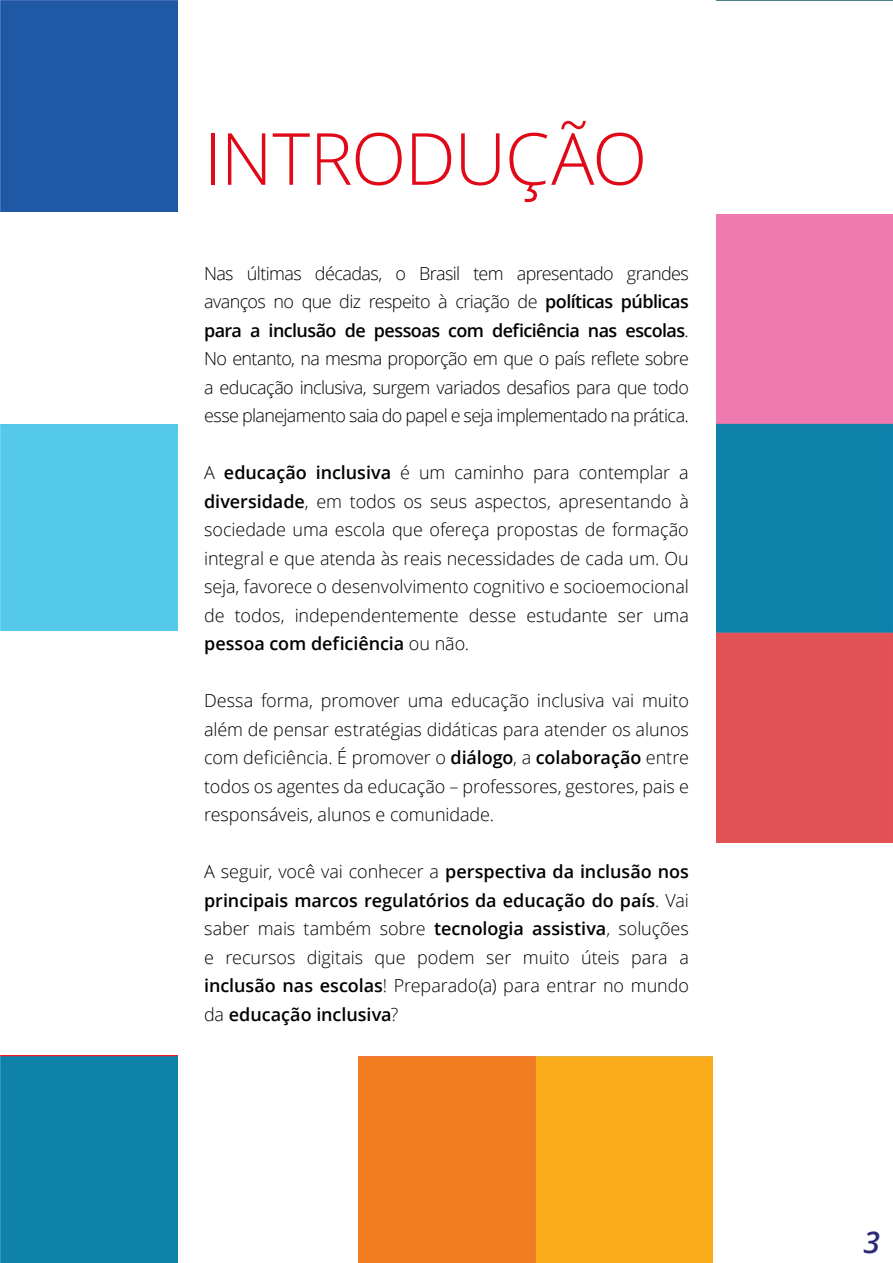
<style>
.page{position:relative;width:893px;height:1263px;background:#fff}
.page>*{position:absolute;margin:0;border:0;box-sizing:border-box;transform-origin:0 0}
.t1{font:300 72px "Open Sans";letter-spacing:-.02em;color:#e10918}
.t2{font:italic 600 30px "Open Sans";color:#2d2b76}
.t3{font:300 18px/28.5px "Open Sans";letter-spacing:-.005em;color:#000;text-align:justify}
.s1{font-weight:600}
</style>
<div class="page">
<img style="left:0;top:0;width:893px;height:1263px">
<div style="left:178px;top:0;width:538px;height:1055px;background:#fff"></div>
<div style="left:178px;top:1050px;width:179px;height:213px;background:#fff"></div>
<div style="left:0;top:631px;width:180px;height:424px;background:#fff"></div>
<div style="left:714px;top:843px;width:179px;height:420px;background:#fff"></div>
<div style="left:0;top:212px;width:180px;height:211px;background:#fff"></div>
<div style="left:716px;top:1px;width:177px;height:212px;background:#fff"></div>
<h1 class="t1" style="left:204px;top:109px;width:445px">INTRODUÇÃO</h1>
<p class="t3" style="left:204px;top:258px;width:486px">Nas últimas décadas, o Brasil tem apresentado grandes avanços no que diz respeito à criação de <span class="s1">políticas públicas para a inclusão de pessoas com deficiência nas escolas</span>.<br>No entanto, na mesma proporção em que o país reflete sobre a educação inclusiva, surgem variados desafios para que todo esse planejamento saia do papel e seja implementado na prática.</p>
<p class="t3" style="left:204px;top:458px;width:486px">A <span class="s1">educação inclusiva</span> é um caminho para contemplar a <span class="s1">diversidade</span>, em todos os seus aspectos, apresentando à sociedade uma escola que ofereça propostas de formação integral e que atenda às reais necessidades de cada um. Ou seja, favorece o desenvolvimento cognitivo e socioemocional de todos, independentemente desse estudante ser uma <span class="s1">pessoa com deficiência</span> ou não.</p>
<p class="t3" style="left:204px;top:686px;width:486px">Dessa forma, promover uma educação inclusiva vai muito além de pensar estratégias didáticas para atender os alunos com deficiência. É promover o <span class="s1">diálogo</span>, a <span class="s1">colaboração</span> entre todos os agentes da educação – professores, gestores, pais e responsáveis, alunos e comunidade.</p>
<p class="t3" style="left:204px;top:857px;width:486px">A seguir, você vai conhecer a <span class="s1">perspectiva da inclusão nos principais marcos regulatórios da educação do país</span>. Vai saber mais também sobre <span class="s1">tecnologia assistiva</span>, soluções e recursos digitais que podem ser muito úteis para a <span class="s1">inclusão nas escolas</span>! Preparado(a) para entrar no mundo da <span class="s1">educação inclusiva</span>?</p>
<h2 class="t2" style="left:863px;top:1222px;width:18px">3</h2>
</div>
